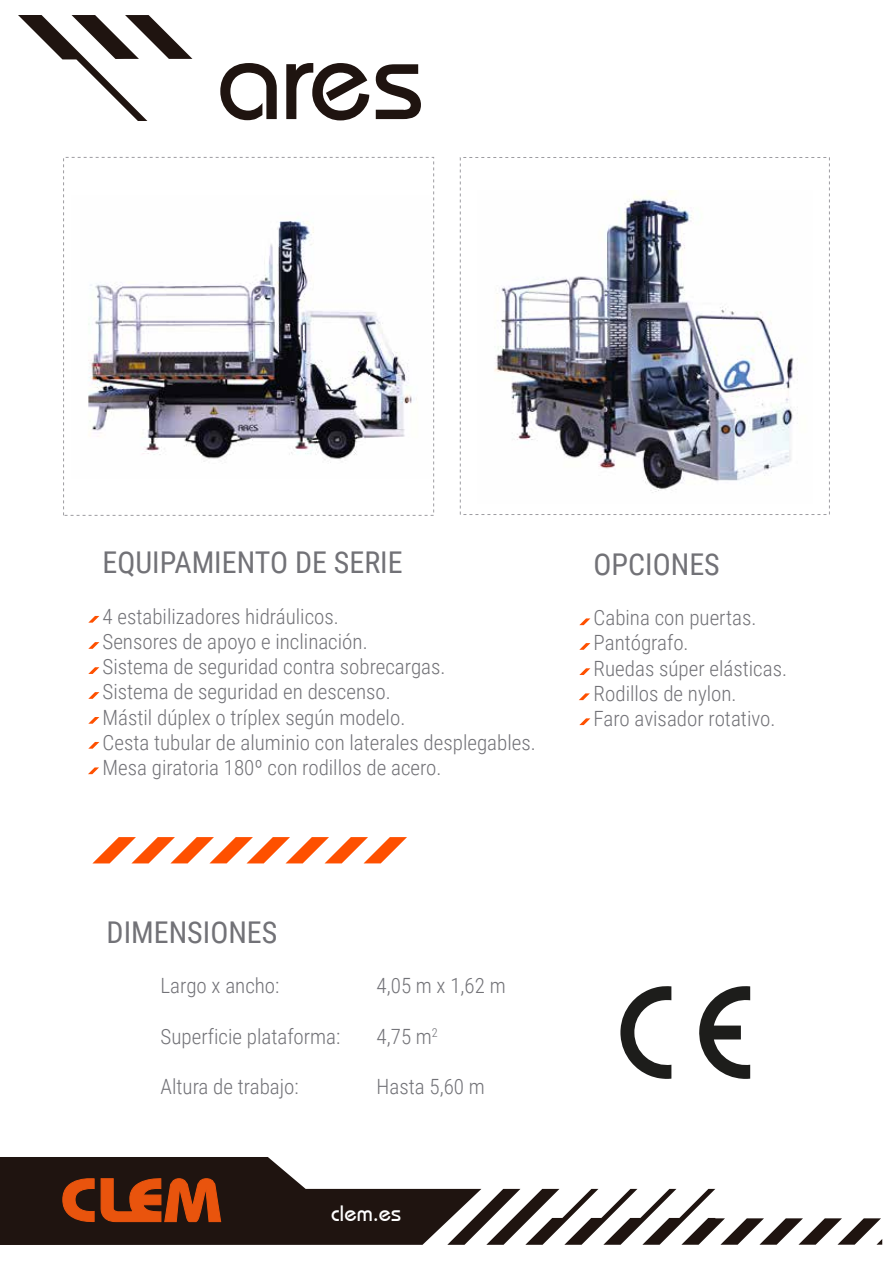
<style>
.page{position:relative;width:893px;height:1263px;background:#fff}
.page>*{position:absolute;margin:0;border:0;box-sizing:border-box;transform-origin:0 0}
.t1{font:114.3px "Bimini";color:#1f1410}
.t2{font:30px "Roboto Condensed";color:#727277}
.t3{font:22.2px "Bimini";color:#fff}
.t4{font:300 21px/25.2px "Roboto Condensed";color:#727277}
</style>
<div class="page">
<svg style="left:63px;top:157px;width:371px;height:359px"></svg>
<svg style="left:460px;top:157px;width:370px;height:358px"></svg>
<img style="left:72px;top:196px;width:360px;height:283px">
<img style="left:478px;top:190px;width:334px;height:313px">
<svg style="left:18px;top:15px;width:174px;height:106px"></svg>
<svg style="left:88px;top:616px;width:11px;height:7px"></svg>
<svg style="left:88px;top:642px;width:11px;height:7px"></svg>
<svg style="left:88px;top:667px;width:11px;height:7px"></svg>
<svg style="left:88px;top:692px;width:11px;height:7px"></svg>
<svg style="left:88px;top:717px;width:11px;height:7px"></svg>
<svg style="left:88px;top:742px;width:11px;height:7px"></svg>
<svg style="left:88px;top:767px;width:11px;height:7px"></svg>
<svg style="left:579px;top:618px;width:11px;height:7px"></svg>
<svg style="left:579px;top:643px;width:11px;height:7px"></svg>
<svg style="left:579px;top:668px;width:11px;height:7px"></svg>
<svg style="left:579px;top:693px;width:11px;height:7px"></svg>
<svg style="left:579px;top:718px;width:11px;height:7px"></svg>
<svg style="left:93px;top:837px;width:314px;height:26px"></svg>
<svg style="left:0;top:1157px;width:882px;height:88px"></svg>
<svg style="left:699px;top:986px;width:51px;height:93px"></svg>
<svg style="left:620px;top:986px;width:51px;height:93px"></svg>
<h1 class="t1" style="left:217px;top:12px;width:207px">ares</h1>
<h2 class="t2" style="left:103px;top:542px;width:302px">EQUIPAMIENTO DE SERIE</h2>
<p class="t4" style="left:103px;top:603px;width:435px">4 estabilizadores hidráulicos.<br>Sensores de apoyo e inclinación.<br>Sistema de seguridad contra sobrecargas.<br>Sistema de seguridad en descenso.<br>Mástil dúplex o tríplex según modelo.<br>Cesta tubular de aluminio con laterales desplegables.<br>Mesa giratoria 180º con rodillos de acero.</p>
<h2 class="t2" style="left:107px;top:911px;width:172px">DIMENSIONES</h2>
<p class="t4" style="left:161px;top:972px;width:120px">Largo x ancho:</p>
<p class="t4" style="left:377px;top:972px;width:131px">4,05 m x 1,62 m</p>
<p class="t4" style="left:161px;top:1023px;width:181px">Superficie plataforma:</p>
<p class="t4" style="left:377px;top:1023px;width:63px">4,75 m<sup>2</sup></p>
<p class="t4" style="left:161px;top:1073px;width:140px">Altura de trabajo:</p>
<p class="t4" style="left:377px;top:1073px;width:110px">Hasta 5,60 m</p>
<p class="t3" style="left:331px;top:1200px;width:72px">clem.es</p>
<h2 class="t2" style="left:594px;top:543px;width:128px">OPCIONES</h2>
<p class="t4" style="left:594px;top:604px;width:195px">Cabina con puertas.<br>Pantógrafo.<br>Ruedas súper elásticas.<br>Rodillos de nylon.<br>Faro avisador rotativo.</p>
</div>
